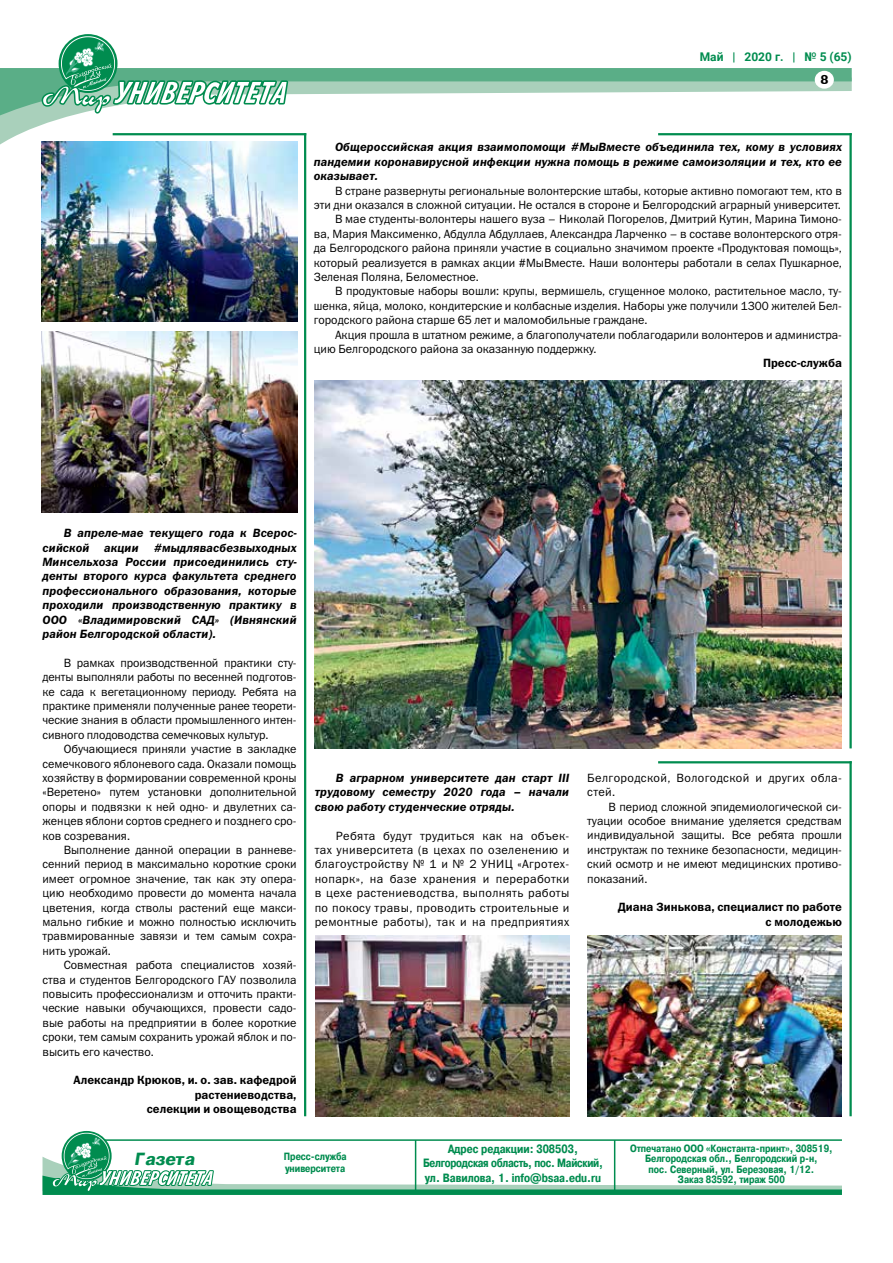
<style>
.page{position:relative;width:893px;height:1263px;background:#fff}
.page>*{position:absolute;margin:0;border:0;box-sizing:border-box;transform-origin:0 0}
.t1{font:italic 700 18.75px "Geneva";color:#008c4f}
.t2{font:italic 700 13.5px "Geneva";color:#000}
.t3{font:12px/14.4px "Franklin Gothic Book C";color:#000;text-align:justify}
.t4{font:italic 12px/14.4px "Franklin Gothic Demi C";letter-spacing:.01em;color:#000;text-align:justify}
.t5{font:12px/14.4px "Franklin Gothic Demi C";color:#000;text-align:right}
.t6{font:700 12px/14.4px "Pragmatica Cond C";color:#008c4f;text-align:center}
.t7{font:12px/14.4px "Franklin Gothic Book C";letter-spacing:.03em;color:#000}
.t8{font:700 12px "Roboto";color:#008c4f}
.t9{font:700 10.5px/10.5px "Pragmatica Cond C";color:#008c4f}
</style>
<div class="page">
<svg style="left:0;top:125px;width:849px;height:37px"></svg>
<svg style="left:0;top:68px;width:852px;height:57px"></svg>
<div style="left:815px;top:71px;width:19px;height:18px;background:#fff;border-radius:50%"></div>
<svg style="left:39px;top:36px;width:250px;height:91px"></svg>
<hr style="left:658px;top:133px;width:194px;height:2px;background:#008c4f">
<hr style="left:849px;top:133px;width:3px;height:615px;background:#008c4f">
<hr style="left:113px;top:133px;width:193px;height:2px;background:#008c4f">
<hr style="left:304px;top:133px;width:2px;height:983px;background:#008c4f">
<hr style="left:658px;top:761px;width:194px;height:2px;background:#008c4f">
<hr style="left:849px;top:761px;width:3px;height:355px;background:#008c4f">
<svg style="left:43px;top:1133px;width:799px;height:62px"></svg>
<img style="left:42px;top:142px;width:256px;height:180px">
<img style="left:42px;top:331px;width:255px;height:181px">
<img style="left:315px;top:381px;width:527px;height:367px">
<img style="left:587px;top:936px;width:255px;height:180px">
<img style="left:316px;top:936px;width:253px;height:180px">
<p class="t8" style="left:700px;top:48px;width:153px">Май | 2020 г. | № 5 (65)</p>
<p class="t2" style="left:820px;top:73px;width:13px">8</p>
<p class="t4" style="left:314px;top:140px;width:530px;text-indent:21px">Общероссийская акция взаимопомощи #МыВместе объединила тех, кому в условиях пандемии коронавирусной инфекции нужна помощь в режиме самоизоляции и тех, кто ее оказывает.</p>
<p class="t3" style="left:335px;top:183px;width:508px">В стране развернуты региональные волонтерские штабы, которые активно помогают тем, кто в</p>
<p class="t3" style="left:314px;top:198px;width:528px">эти дни оказался в сложной ситуации. Не остался в стороне и Белгородский аграрный университет.</p>
<p class="t3" style="left:335px;top:212px;width:508px">В мае студенты-волонтеры нашего вуза – Николай Погорелов, Дмитрий Кутин, Марина Тимоно-</p>
<p class="t3" style="left:314px;top:226px;width:530px">ва, Мария Максименко, Абдулла Абдуллаев, Александра Ларченко – в составе волонтерского отря-</p>
<p class="t3" style="left:314px;top:241px;width:530px">да Белгородского района приняли участие в социально значимом проекте «Продуктовая помощь»,</p>
<p class="t3" style="left:314px;top:255px;width:530px">который реализуется в рамках акции #МыВместе. Наши волонтеры работали в селах Пушкарное,</p>
<p class="t3" style="left:314px;top:270px;width:167px">Зеленая Поляна, Беломестное.</p>
<p class="t3" style="left:335px;top:284px;width:508px">В продуктовые наборы вошли: крупы, вермишель, сгущенное молоко, растительное масло, ту-</p>
<p class="t3" style="left:314px;top:298px;width:530px">шенка, яйца, молоко, кондитерские и колбасные изделия. Наборы уже получили 1300 жителей Бел-</p>
<p class="t3" style="left:314px;top:313px;width:335px">городского района старше 65 лет и маломобильные граждане.</p>
<p class="t3" style="left:335px;top:327px;width:508px">Акция прошла в штатном режиме, а благополучатели поблагодарили волонтеров и администра-</p>
<p class="t3" style="left:314px;top:342px;width:284px">цию Белгородского района за оказанную поддержку.</p>
<p class="t5" style="left:763px;top:356px;width:80px">Пресс-служба</p>
<p class="t4" style="left:43px;top:525px;width:256px;text-indent:21px">В апреле-мае текущего года к Всерос&shy;сийской акции #мыдлявасбезвыходных Минсельхоза России присоединились сту&shy;денты второго курса факультета среднего профессионального образования, которые проходили производственную практику в ООО «Владимировский САД» (Ивнянский район Белгородской области).</p>
<p class="t3" style="left:43px;top:655px;width:256px;text-indent:21px">В рамках производственной практики сту&shy;денты выполняли работы по весенней подготов&shy;ке сада к вегетационному периоду. Ребята на практике применяли полученные ранее теорети&shy;ческие знания в области промышленного интен&shy;сивного плодоводства семечковых культур.</p>
<p class="t3" style="left:43px;top:742px;width:256px;text-indent:21px">Обучающиеся приняли участие в закладке семечкового яблоневого сада. Оказали помощь хозяйству в формировании современной кроны «Веретено» путем установки дополнительной опоры и подвязки к ней одно- и двулетних са&shy;женцев яблони сортов среднего и позднего сро&shy;ков созревания.</p>
<p class="t3" style="left:43px;top:842px;width:256px;text-indent:21px">Выполнение данной операции в ранневе&shy;сенний период в максимально короткие сроки имеет огромное значение, так как эту опера&shy;цию необходимо провести до момента начала цветения, когда стволы растений еще макси&shy;мально гибкие и можно полностью исключить травмированные завязи и тем самым сохра&shy;нить урожай.</p>
<p class="t3" style="left:43px;top:958px;width:256px;text-indent:21px">Совместная работа специалистов хозяй&shy;ства и студентов Белгородского ГАУ позволила повысить профессионализм и отточить практи&shy;ческие навыки обучающихся, провести садо&shy;вые работы на предприятии в более короткие сроки, тем самым сохранить урожай яблок и по&shy;высить его качество.</p>
<p class="t5" style="left:74px;top:1073px;width:225px">Александр Крюков, и. о. зав. кафедрой растениеводства,<br>селекции и овощеводства</p>
<p class="t4" style="left:315px;top:770px;width:256px;text-indent:21px">В аграрном университете дан старт III трудовому семестру 2020 года – начали свою работу студенческие отряды.</p>
<p class="t3" style="left:315px;top:828px;width:256px;text-indent:21px">Ребята будут трудиться как на объек&shy;тах университета (в цехах по озеленению и благоустройству № 1 и № 2 УНИЦ «Агротех&shy;нопарк», на базе хранения и переработки в цехе растениеводства, выполнять работы по покосу травы, проводить строительные и ремонтные работы), так и на предприятиях</p>
<p class="t7" style="left:587px;top:770px;width:256px">Белгородской, Вологодской и других обла&shy;стей.</p>
<p class="t3" style="left:587px;top:799px;width:256px;text-indent:21px">В период сложной эпидемиологической си&shy;туации особое внимание уделяется средствам индивидуальной защиты. Все ребята прошли инструктаж по технике безопасности, медицин&shy;ский осмотр и не имеют медицинских противо&shy;показаний.</p>
<p class="t5" style="left:618px;top:900px;width:226px">Диана Зинькова, специалист по работе с молодежью</p>
<h1 class="t1" style="left:135px;top:1150px;width:62px">Газета</h1>
<p class="t9" style="left:284px;top:1149px;width:64px;line-height:12.6px">Пресс-служба университета</p>
<p class="t6" style="left:423px;top:1141px;width:182px">Адрес редакции: 308503,<br>Белгородская область, пос. Майский, ул. Вавилова, 1. info@bsaa.edu.ru</p>
<p class="t9" style="left:630px;top:1143px;width:204px;text-align:center">Отпечатано ООО «Константа-принт», 308519, Белгородская обл., Белгородский р-н,<br>пос. Северный, ул. Березовая, 1/12.<br>Заказ 83592, тираж 500</p>
</div>
